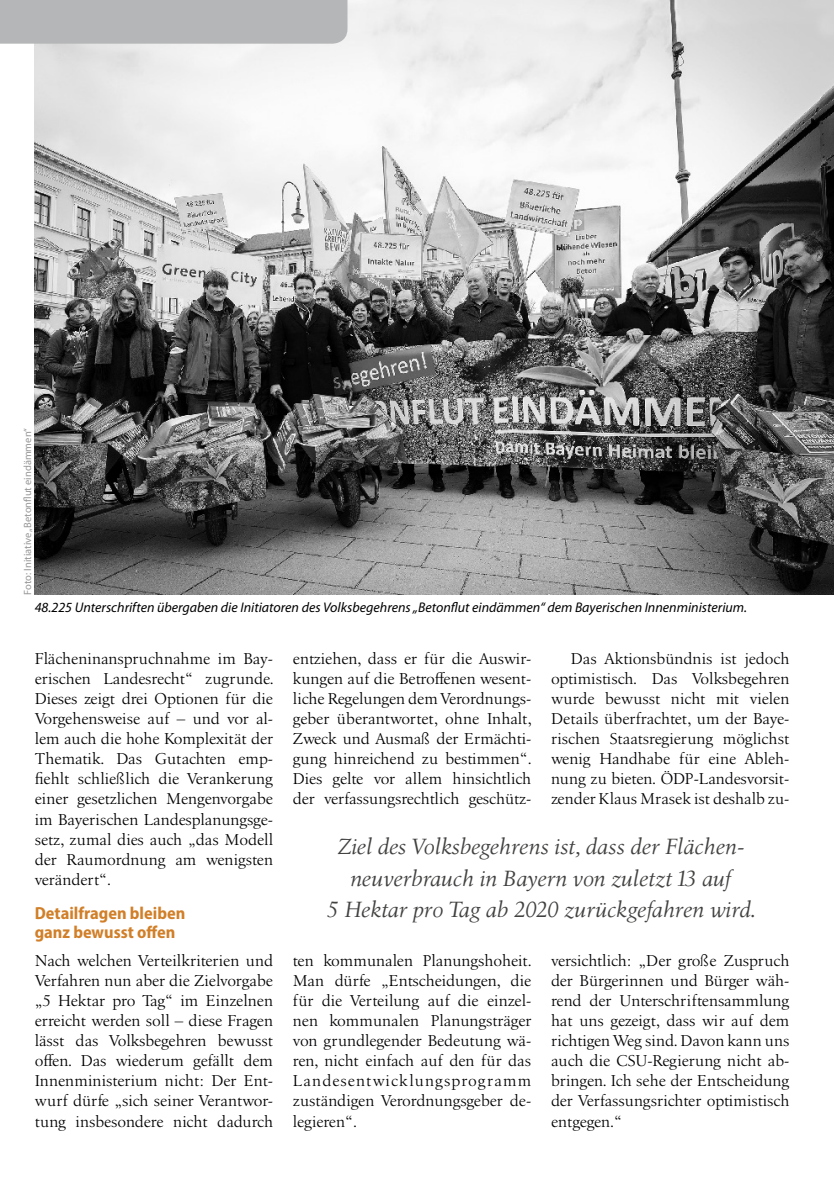
<style>
.page{position:relative;width:834px;height:1191px;background:#fff}
.page>*{position:absolute;margin:0;border:0;box-sizing:border-box;transform-origin:0 0}
.t1{font:italic 22.75px/31.5px "Birka LT Pro";letter-spacing:-.005em;color:#414140;text-align:center}
.t2{font:700 semi-condensed 17.5px/19.2px "Myriad Pro";color:#d17f28}
.t3{font:16.28px/20.1px "Birka LT Pro";color:#000;text-align:justify}
.t4{font:16.28px/20.1px "Birka LT Pro";color:#020204;text-align:justify}
.t5{font:italic 14px "Myriad Pro";color:#000}
.t6{font:10.5px "Myriad Pro";color:#969696}
.s1{color:#000}
</style>
<div class="page">
<img style="left:35px;top:0;width:798px;height:595px">
<div style="left:0;top:0;width:347px;height:44px;background:#b5b6b7"></div>
<p class="t6" style="left:21px;top:595px;width:168px;rotate:-90deg">Foto: Initiative „Betonflut eindämmen“</p>
<p class="t5" style="left:35px;top:599px;width:713px">48.225 Unterschriften übergaben die Initiatoren des Volksbegehrens „Betonflut eindämmen“ dem Bayerischen Innenministerium.</p>
<p class="t3" style="left:35px;top:648px;width:240px">Flächeninanspruchnahme im Bay&shy;erischen Landesrecht“ zugrunde.<br>Dieses zeigt drei Optionen für die Vorgehensweise auf – und vor al&shy;lem auch die hohe Komplexität der Thematik. Das Gutachten emp&shy;fiehlt schließlich die Verankerung einer gesetzlichen Mengenvorgabe im Bayerischen Landesplanungsge&shy;setz, zumal dies auch „das Modell der Raumordnung am wenigsten verändert“.</p>
<p class="t2" style="left:35px;top:903px;width:152px">Detailfragen bleiben ganz bewusst offen</p>
<p class="t3" style="left:35px;top:950px;width:240px">Nach welchen Verteilkriterien und Verfahren nun aber die Zielvorgabe „5 Hektar pro Tag“ im Einzelnen erreicht werden soll – diese Fragen lässt das Volksbegehren bewusst offen. Das wiederum gefällt dem Innenministerium nicht: Der Ent&shy;wurf dürfe „sich seiner Verantwor&shy;tung insbesondere nicht dadurch</p>
<p class="t3" style="left:293px;top:648px;width:240px">entziehen, dass er für die Auswir&shy;kungen auf die Betroffenen wesent&shy;liche Regelungen dem Verordnungs&shy;geber überantwortet, ohne Inhalt, Zweck und Ausmaß der Ermächti&shy;gung hinreichend zu bestimmen“.<br>Dies gelte vor allem hinsichtlich der verfassungsrechtlich geschütz-</p>
<p class="t4" style="left:551px;top:648px;width:240px;text-indent:20px">Das Aktionsbündnis ist jedoch optimistisch. Das Volksbegehren wurde bewusst nicht mit vielen Details überfrachtet, um der Baye&shy;rischen Staatsregierung möglichst wenig Handhabe für eine Ableh&shy;nung zu bieten. ÖDP-Landesvorsit&shy;zender Klaus Mrasek ist deshalb zu-</p>
<h1 class="t1" style="left:327px;top:831px;width:431px">Ziel des Volksbegehrens ist, dass der Flächen&shy;neuverbrauch in Bayern von zuletzt 13 auf<br>5 Hektar pro Tag ab 2020 zurückgefahren wird.</h1>
<p class="t4" style="left:293px;top:950px;width:240px"><span class="s1">ten kommunalen Planungshoheit.<br>Man dürfe „Entscheidungen, die für die Verteilung auf</span> die einzel&shy;nen kommunalen Planungsträger von grundlegender Bedeutung wä&shy;ren, nicht einfach auf den für das Landesentwicklungsprogramm zuständigen Verordnungsgeber de&shy;legieren“.</p>
<p class="t4" style="left:551px;top:950px;width:240px">versichtlich: „Der große Zuspruch der Bürgerinnen und Bürger wäh&shy;rend der Unterschriftensammlung hat uns gezeigt, dass wir auf dem richtigen Weg sind. Davon kann uns auch die CSU-Regierung nicht ab&shy;bringen. Ich sehe der Entscheidung der Verfassungsrichter optimistisch entgegen.“</p>
</div>
